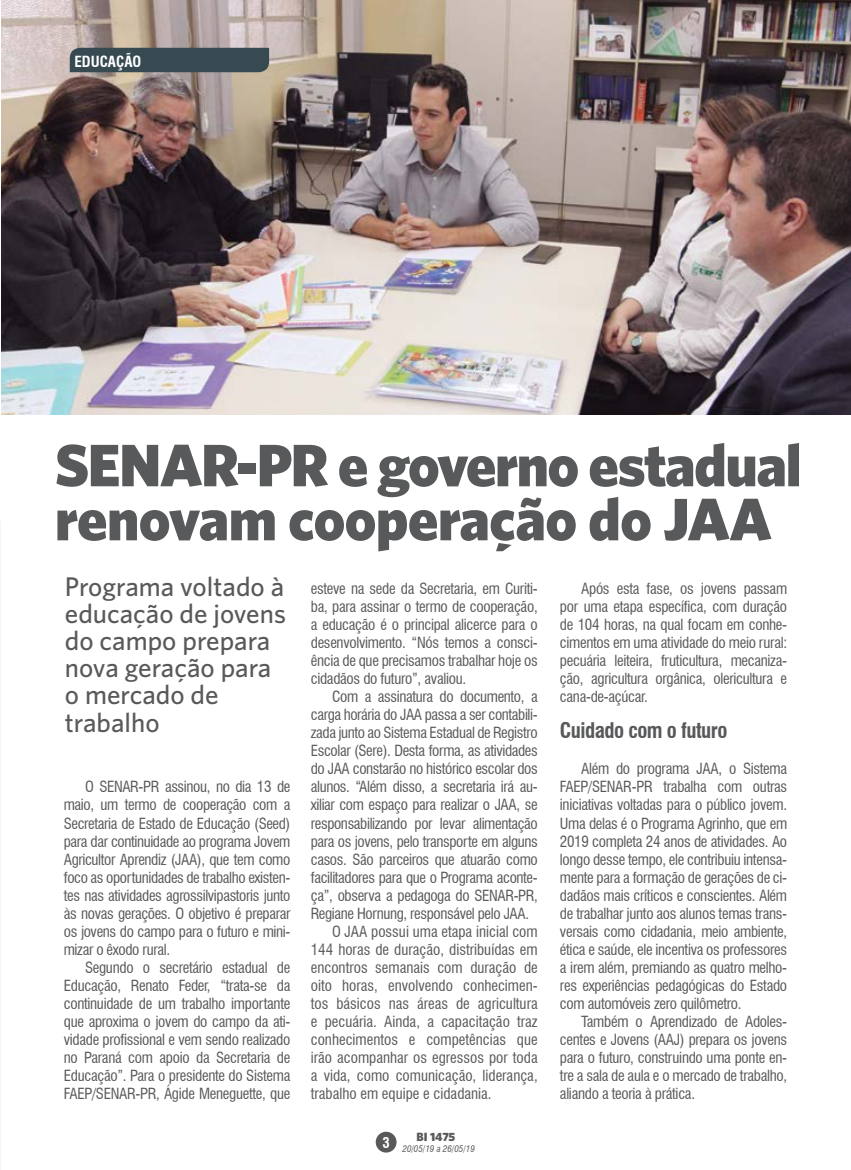
<style>
.page{position:relative;width:851px;height:1170px;background:#fff}
.page>*{position:absolute;margin:0;border:0;box-sizing:border-box;transform-origin:0 0}
.t1{font:900 60px/54px "Whitney HTF";letter-spacing:-.025em;color:#58595b}
.t2{font:500 27px/27px "Whitney HTF";color:#58595b}
.t3{font:700 condensed 21px "Swiss 721 BT";letter-spacing:-.025em;color:#58595b}
.t4{font:condensed 15px/18px "Swiss 721 BT";letter-spacing:-.02em;color:#58595b;text-align:justify}
.t5{font:condensed 15px "Swiss 721 BT";color:#58595b}
.t6{font:700 condensed 15px "Swiss 721 BT";color:#fff}
.t7{font:700 condensed 14.4px "Swiss 721 BT";color:#fff}
.t8{font:900 12px "Whitney HTF";letter-spacing:-.01em;color:#58595b}
.t9{font:italic condensed 9px "Swiss 721 BT";color:#58595b}
</style>
<div class="page">
<div style="left:375px;top:1131px;width:21px;height:21px;background:#58595b;border-radius:50%"></div>
<img style="left:2px;top:0;width:848px;height:414px">
<div style="left:70px;top:48px;width:199px;height:24px;background:#374a51"></div>
<p class="t6" style="left:74px;top:52px;width:68px">EDUCAÇÃO</p>
<h1 class="t1" style="left:55px;top:436px;width:748px">SENAR-PR e governo estadual renovam cooperação do JAA</h1>
<h2 class="t2" style="left:65px;top:572px;width:222px">Programa voltado à educação de jovens do campo prepara nova geração para o mercado de trabalho</h2>
<p class="t4" style="left:311px;top:580px;width:228px">esteve na sede da Secretaria, em Curiti&shy;ba, para assinar o termo de cooperação, a educação é o principal alicerce para o desenvolvimento. “Nós temos a consci&shy;ência de que precisamos trabalhar hoje os cidadãos do futuro”, avaliou.</p>
<p class="t4" style="left:332px;top:688px;width:207px">Com a assinatura do documento, a</p>
<p class="t4" style="left:311px;top:706px;width:228px">carga horária do JAA passa a ser contabili-</p>
<p class="t4" style="left:311px;top:724px;width:228px">zada junto ao Sistema Estadual de Registro</p>
<p class="t4" style="left:311px;top:742px;width:228px">Escolar (Sere). Desta forma, as atividades</p>
<p class="t4" style="left:311px;top:760px;width:228px">do JAA constarão no histórico escolar dos</p>
<p class="t4" style="left:311px;top:778px;width:228px">alunos. “Além disso, a secretaria irá au-</p>
<p class="t4" style="left:311px;top:796px;width:228px">xiliar com espaço para realizar o JAA, se</p>
<p class="t4" style="left:311px;top:814px;width:228px">responsabilizando por levar alimentação</p>
<p class="t4" style="left:311px;top:832px;width:228px">para os jovens, pelo transporte em alguns</p>
<p class="t4" style="left:311px;top:850px;width:228px">casos. São parceiros que atuarão como</p>
<p class="t4" style="left:311px;top:868px;width:228px">facilitadores para que o Programa aconte-</p>
<p class="t4" style="left:311px;top:886px;width:228px">ça”, observa a pedagoga do SENAR-PR,</p>
<p class="t4" style="left:311px;top:904px;width:220px">Regiane Hornung, responsável pelo JAA.</p>
<p class="t5" style="left:332px;top:922px;width:207px">O JAA possui uma etapa inicial com</p>
<p class="t5" style="left:311px;top:940px;width:228px">144 horas de duração, distribuídas em</p>
<p class="t5" style="left:311px;top:958px;width:228px">encontros semanais com duração de</p>
<p class="t5" style="left:311px;top:976px;width:228px">oito horas, envolvendo conhecimen-</p>
<p class="t5" style="left:311px;top:994px;width:228px">tos básicos nas áreas de agricultura</p>
<p class="t5" style="left:311px;top:1012px;width:228px">e pecuária. Ainda, a capacitação traz</p>
<p class="t5" style="left:311px;top:1030px;width:228px">conhecimentos e competências que</p>
<p class="t5" style="left:311px;top:1048px;width:228px">irão acompanhar os egressos por toda</p>
<p class="t5" style="left:311px;top:1066px;width:228px">a vida, como comunicação, liderança,</p>
<p class="t5" style="left:311px;top:1084px;width:182px">trabalho em equipe e cidadania.</p>
<p class="t4" style="left:560px;top:580px;width:229px;text-indent:21px">Após esta fase, os jovens passam por uma etapa específica, com duração de 104 horas, na qual focam em conhe&shy;cimentos em uma atividade do meio rural: pecuária leiteira, fruticultura, mecaniza&shy;ção, agricultura orgânica, olericultura e cana-de-açúcar.</p>
<h3 class="t3" style="left:560px;top:718px;width:169px">Cuidado com o futuro</h3>
<p class="t4" style="left:560px;top:760px;width:229px;text-indent:21px">Além do programa JAA, o Sistema FAEP/SENAR-PR trabalha com outras iniciativas voltadas para o público jovem.<br>Uma delas é o Programa Agrinho, que em 2019 completa 24 anos de atividades. Ao longo desse tempo, ele contribuiu intensa&shy;mente para a formação de gerações de ci&shy;dadãos mais críticos e conscientes. Além de trabalhar junto aos alunos temas trans&shy;versais como cidadania, meio ambiente, ética e saúde, ele incentiva os professores a irem além, premiando as quatro melho&shy;res experiências pedagógicas do Estado com automóveis zero quilômetro.</p>
<p class="t4" style="left:560px;top:1012px;width:229px;text-indent:21px">Também o Aprendizado de Adoles&shy;centes e Jovens (AAJ) prepara os jovens para o futuro, construindo uma ponte en&shy;tre a sala de aula e o mercado de trabalho, aliando a teoria à prática.</p>
<p class="t4" style="left:64px;top:778px;width:228px;text-indent:21px">O SENAR-PR assinou, no dia 13 de maio, um termo de cooperação com a Secretaria de Estado de Educação (Seed) para dar continuidade ao programa Jovem Agricultor Aprendiz (JAA), que tem como foco as oportunidades de trabalho existen&shy;tes nas atividades agrossilvipastoris junto às novas gerações. O objetivo é preparar os jovens do campo para o futuro e mini&shy;mizar o êxodo rural.</p>
<p class="t4" style="left:64px;top:958px;width:228px;text-indent:21px">Segundo o secretário estadual de Educação, Renato Feder, “trata-se da continuidade de um trabalho importante que aproxima o jovem do campo da ati&shy;vidade profissional e vem sendo realizado no Paraná com apoio da Secretaria de Educação”. Para o presidente do Sistema FAEP/SENAR-PR, Ágide Meneguette, que</p>
<p class="t7" style="left:382px;top:1133px;width:9px">3</p>
<p class="t8" style="left:416px;top:1128px;width:40px">BI 1475</p>
<p class="t9" style="left:402px;top:1143px;width:74px">20/05/19 a 26/05/19</p>
</div>
